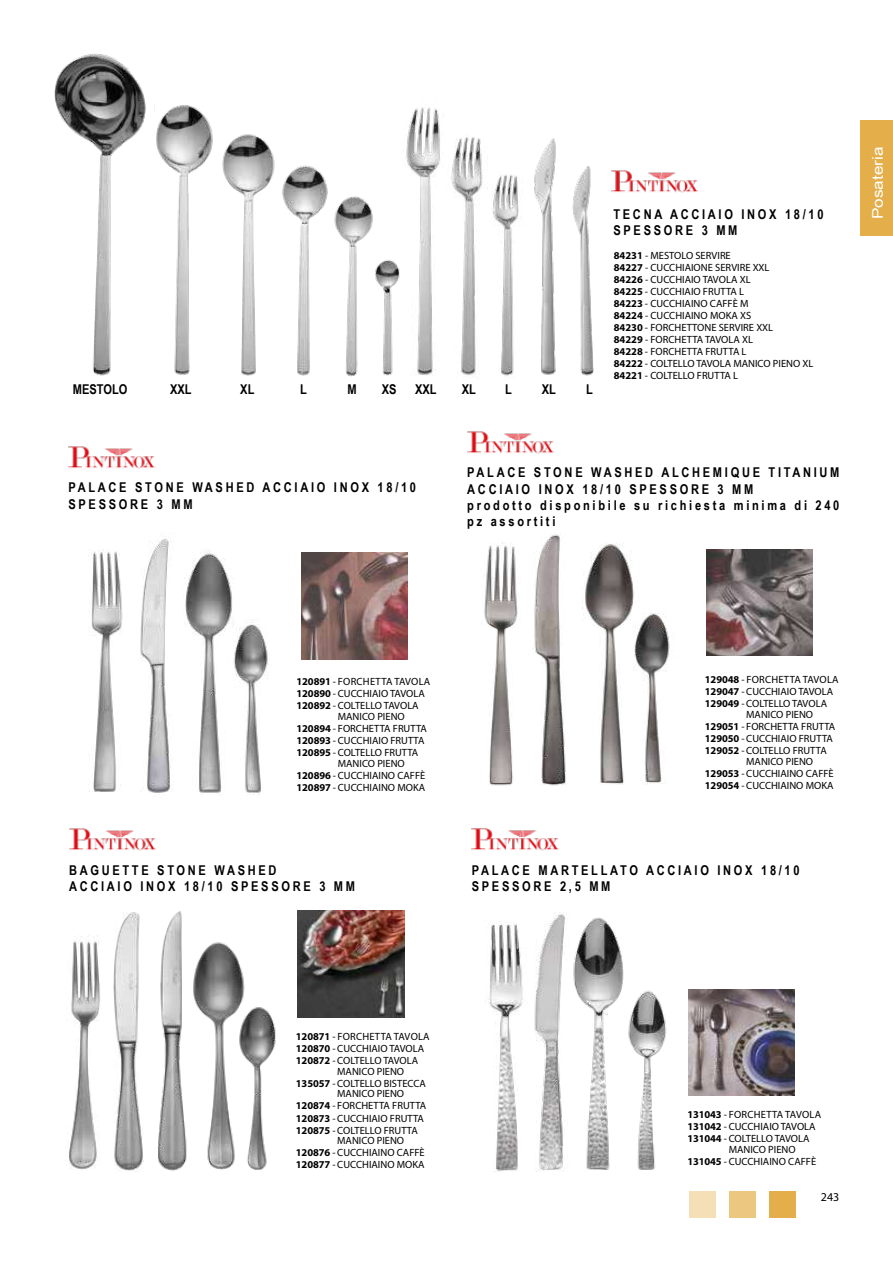
<style>
.page{position:relative;width:893px;height:1263px;background:#fff}
.page>*{position:absolute;margin:0;border:0;box-sizing:border-box;transform-origin:0 0}
.t1{font:14.7px "Arial Narrow";color:#fff;scale:1.43 1}
.t2{font:700 13.5px/16.2px "Arial Narrow";letter-spacing:.2em;color:#000}
.t3{font:700 13.5px "Arial Narrow";color:#000}
.t4{font:12px "Myriad Pro";color:#000}
.t5{font:10.5px/12.1px "Myriad Pro";color:#000}
.s1{font-weight:700}
</style>
<div class="page">
<img style="left:611px;top:170px;width:88px;height:23px">
<img style="left:54px;top:53px;width:92px;height:323px">
<img style="left:534px;top:138px;width:22px;height:237px">
<img style="left:572px;top:166px;width:22px;height:210px">
<img style="left:156px;top:105px;width:57px;height:270px">
<img style="left:222px;top:134px;width:53px;height:242px">
<img style="left:282px;top:165px;width:46px;height:211px">
<img style="left:334px;top:196px;width:39px;height:181px">
<img style="left:372px;top:250px;width:28px;height:127px">
<img style="left:406px;top:107px;width:34px;height:268px">
<img style="left:451px;top:137px;width:37px;height:238px">
<img style="left:493px;top:174px;width:26px;height:202px">
<img style="left:69px;top:828px;width:87px;height:23px">
<img style="left:69px;top:935px;width:29px;height:235px">
<img style="left:298px;top:911px;width:106px;height:106px">
<img style="left:158px;top:911px;width:29px;height:260px">
<img style="left:472px;top:828px;width:87px;height:23px">
<img style="left:68px;top:446px;width:87px;height:23px">
<img style="left:467px;top:431px;width:87px;height:23px">
<img style="left:90px;top:539px;width:178px;height:256px">
<img style="left:301px;top:553px;width:106px;height:106px">
<img style="left:706px;top:549px;width:106px;height:107px">
<img style="left:688px;top:989px;width:107px;height:106px">
<img style="left:488px;top:912px;width:79px;height:260px">
<img style="left:573px;top:917px;width:51px;height:253px">
<img style="left:628px;top:990px;width:39px;height:180px">
<img style="left:248px;top:1007px;width:28px;height:163px">
<img style="left:193px;top:942px;width:55px;height:228px">
<img style="left:98px;top:912px;width:46px;height:260px">
<img style="left:533px;top:534px;width:33px;height:252px">
<img style="left:583px;top:542px;width:87px;height:243px">
<img style="left:484px;top:542px;width:34px;height:244px">
<div style="left:860px;top:120px;width:33px;height:116px;background:#e4af4a"></div>
<div style="left:690px;top:1191px;width:26px;height:27px;background:#f4dfb7"></div>
<div style="left:729px;top:1191px;width:27px;height:27px;background:#ecc780"></div>
<div style="left:769px;top:1191px;width:26px;height:27px;background:#e4af4a"></div>
<p class="t2" style="left:613px;top:206px;width:212px">TECNA ACCIAIO INOX 18/10<br>SPESSORE 3 MM</p>
<p class="t3" style="left:73px;top:379px;width:56px">MESTOLO</p>
<p class="t2" style="left:170px;top:381px;width:23px">XXL</p>
<p class="t2" style="left:240px;top:381px;width:16px">XL</p>
<p class="t2" style="left:300px;top:381px;width:8px">L</p>
<p class="t2" style="left:348px;top:381px;width:11px">M</p>
<p class="t2" style="left:382px;top:381px;width:16px">XS</p>
<p class="t2" style="left:415px;top:381px;width:23px">XXL</p>
<p class="t2" style="left:462px;top:381px;width:16px">XL</p>
<p class="t2" style="left:505px;top:381px;width:8px">L</p>
<p class="t2" style="left:542px;top:381px;width:16px">XL</p>
<p class="t2" style="left:586px;top:381px;width:8px">L</p>
<p class="t5" style="left:614px;top:249px;width:201px"><span class="s1">84231</span> - MESTOLO SERVIRE<br><span class="s1">84227</span> - CUCCHIAIONE SERVIRE XXL<br><span class="s1">84226</span> - CUCCHIAIO TAVOLA XL<br><span class="s1">84225</span> - CUCCHIAIO FRUTTA L<br><span class="s1">84223</span> - CUCCHIAINO CAFFÈ M<br><span class="s1">84224</span> - CUCCHIAINO MOKA XS<br><span class="s1">84230</span> - FORCHETTONE SERVIRE XXL<br><span class="s1">84229</span> - FORCHETTA TAVOLA XL<br><span class="s1">84228</span> - FORCHETTA FRUTTA L<br><span class="s1">84222</span> - COLTELLO TAVOLA MANICO PIENO XL<br><span class="s1">84221</span> - COLTELLO FRUTTA L</p>
<p class="t2" style="left:68px;top:479px;width:349px">PALACE STONE WASHED ACCIAIO INOX 18/10<br>SPESSORE 3 MM</p>
<p class="t2" style="left:467px;top:464px;width:374px">PALACE STONE WASHED ALCHEMIQUE TITANIUM ACCIAIO INOX 18/10 SPESSORE 3 MM<br>prodotto disponibile su richiesta minima di 240 pz assortiti</p>
<h1 class="t1" style="left:867px;top:219px;width:52px;rotate:-90deg">Posateria</h1>
<p class="t5" style="left:296px;top:675px;width:135px"><span class="s1">120891</span> - FORCHETTA TAVOLA<br><span class="s1">120890</span> - CUCCHIAIO TAVOLA<br><span class="s1">120892</span> - COLTELLO TAVOLA</p>
<p class="t5" style="left:296px;top:710px;width:132px;text-indent:41px">MANICO PIENO<br><span class="s1">120894</span> - FORCHETTA FRUTTA<br><span class="s1">120893</span> - CUCCHIAIO FRUTTA<br><span class="s1">120895</span> - COLTELLO FRUTTA</p>
<p class="t5" style="left:296px;top:757px;width:130px;text-indent:41px">MANICO PIENO<br><span class="s1">120896</span> - CUCCHIAINO CAFFÈ<br><span class="s1">120897</span> - CUCCHIAINO MOKA</p>
<p class="t2" style="left:69px;top:861px;width:288px">BAGUETTE STONE WASHED<br>ACCIAIO INOX 18/10 SPESSORE 3 MM</p>
<p class="t5" style="left:705px;top:673px;width:135px"><span class="s1">129048</span> - FORCHETTA TAVOLA<br><span class="s1">129047</span> - CUCCHIAIO TAVOLA<br><span class="s1">129049</span> - COLTELLO TAVOLA</p>
<p class="t5" style="left:705px;top:708px;width:132px;text-indent:41px">MANICO PIENO<br><span class="s1">129051</span> - FORCHETTA FRUTTA<br><span class="s1">129050</span> - CUCCHIAIO FRUTTA<br><span class="s1">129052</span> - COLTELLO FRUTTA</p>
<p class="t5" style="left:705px;top:755px;width:130px;text-indent:41px">MANICO PIENO<br><span class="s1">129053</span> - CUCCHIAINO CAFFÈ<br><span class="s1">129054</span> - CUCCHIAINO MOKA</p>
<p class="t2" style="left:472px;top:861px;width:329px">PALACE MARTELLATO ACCIAIO INOX 18/10<br>SPESSORE 2,5 MM</p>
<p class="t5" style="left:296px;top:1030px;width:135px"><span class="s1">120871</span> - FORCHETTA TAVOLA<br><span class="s1">120870</span> - CUCCHIAIO TAVOLA<br><span class="s1">120872</span> - COLTELLO TAVOLA</p>
<p class="t5" style="left:296px;top:1065px;width:132px;text-indent:41px">MANICO PIENO<br><span class="s1">135057</span> - COLTELLO BISTECCA</p>
<p class="t5" style="left:296px;top:1087px;width:132px;text-indent:41px">MANICO PIENO<br><span class="s1">120874</span> - FORCHETTA FRUTTA<br><span class="s1">120873</span> - CUCCHIAIO FRUTTA<br><span class="s1">120875</span> - COLTELLO FRUTTA</p>
<p class="t5" style="left:296px;top:1134px;width:130px;text-indent:41px">MANICO PIENO<br><span class="s1">120876</span> - CUCCHIAINO CAFFÈ<br><span class="s1">120877</span> - CUCCHIAINO MOKA</p>
<p class="t5" style="left:687px;top:1108px;width:135px"><span class="s1">131043</span> - FORCHETTA TAVOLA<br><span class="s1">131042</span> - CUCCHIAIO TAVOLA<br><span class="s1">131044</span> - COLTELLO TAVOLA</p>
<p class="t5" style="left:687px;top:1143px;width:130px;text-indent:41px">MANICO PIENO<br><span class="s1">131045</span> - CUCCHIAINO CAFFÈ</p>
<p class="t4" style="left:821px;top:1190px;width:20px">243</p>
</div>
